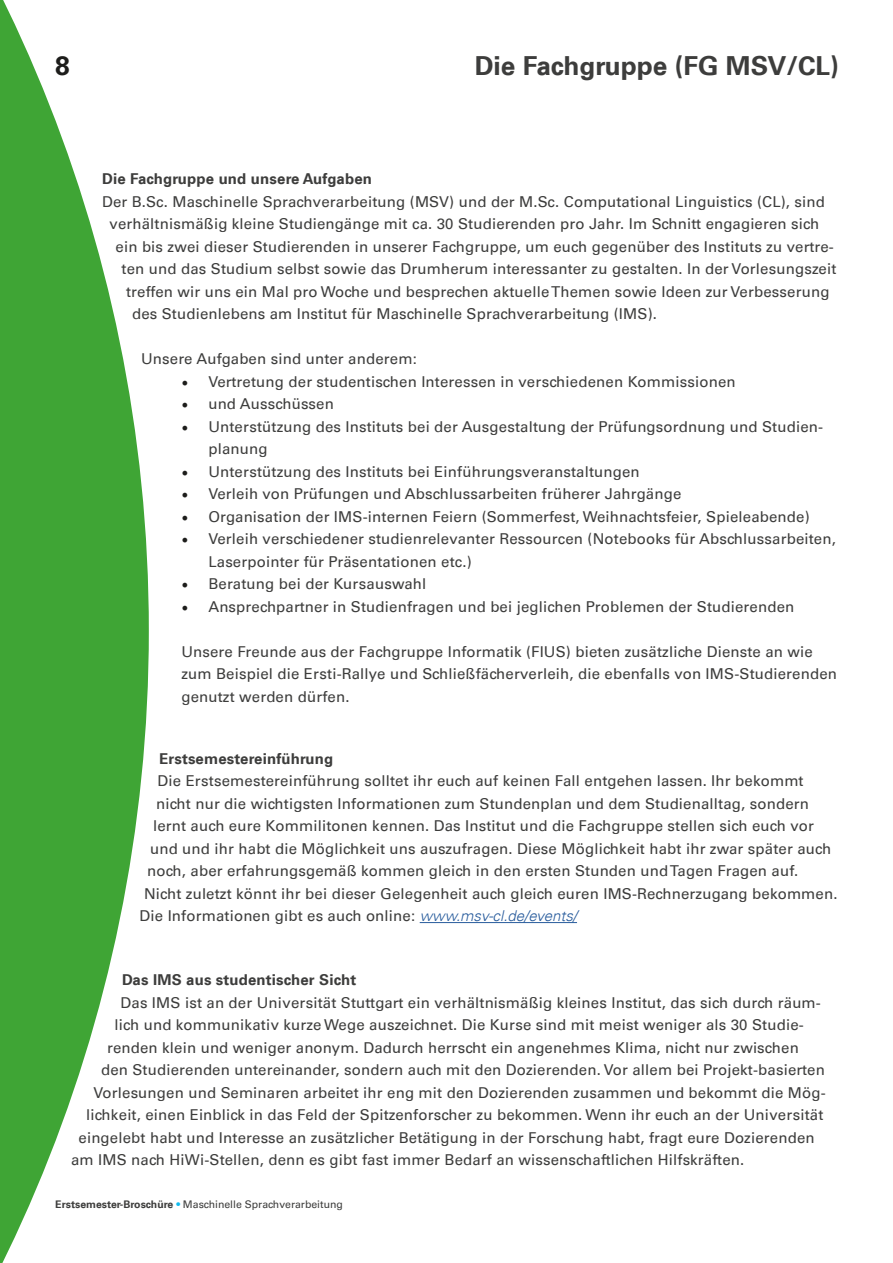
<style>
.page{position:relative;width:893px;height:1263px;background:#fff}
.page>*{position:absolute;margin:0;border:0;box-sizing:border-box;transform-origin:0 0}
.t1{font:26.25px "Universfor Uni S65 Bd";color:#3d3d3c}
.t2{font:26.25px "Universfor Uni S65 Bd";color:#1d1d1b}
.t3{font:15px/22.5px "Universfor Uni S55 Rm";letter-spacing:.01em;color:#3d3d3c}
.t4{font:15px "Universfor Uni S65 Bd";letter-spacing:.01em;color:#3d3d3c}
.t5{font:10.5px "Universfor Uni S55 Rm";color:#3d3d3c}
.s1{font-family:"Minion Pro";font-size:18px;color:#1d1d1b}
.s2{font-family:"Universfor Uni S45 Lt Obl";color:#275b9c}
.s3{font-family:"Universfor Uni S65 Bd"}
.s4{color:#10bbef}
</style>
<div class="page">
<svg style="left:0;top:0;width:149px;height:1263px;fill:#3fa535"></svg>
<hr style="left:420px;top:922px;width:157px;height:1px;background:#275b9c">
<h1 class="t2" style="left:55px;top:47px;width:16px">8</h1>
<h1 class="t1" style="left:475px;top:47px;width:366px">Die Fachgruppe (FG MSV/CL)</h1>
<p class="t4" style="left:102px;top:168px;width:271px">Die Fachgruppe und unsere Aufgaben</p>
<p class="t3" style="left:102px;top:190px;width:724px">Der B.Sc. Maschinelle Sprachverarbeitung (MSV) und der M.Sc. Computational Linguistics (CL), sind</p>
<p class="t3" style="left:110px;top:212px;width:711px">verhältnismäßig kleine Studiengänge mit ca. 30 Studierenden pro Jahr. Im Schnitt engagieren sich</p>
<p class="t3" style="left:116px;top:235px;width:720px">ein bis zwei dieser Studierenden in unserer Fachgruppe, um euch gegenüber des Instituts zu vertre-</p>
<p class="t3" style="left:122px;top:257px;width:716px">ten und das Studium selbst sowie das Drumherum interessanter zu gestalten. In der Vorlesungszeit</p>
<p class="t3" style="left:126px;top:280px;width:705px">treffen wir uns ein Mal pro Woche und besprechen aktuelle Themen sowie Ideen zur Verbesserung</p>
<p class="t3" style="left:132px;top:302px;width:526px">des Studienlebens am Institut für Maschinelle Sprachverarbeitung (IMS).</p>
<p class="t3" style="left:141px;top:347px;width:277px">Unsere Aufgaben sind unter anderem:</p>
<p class="t3" style="left:181px;top:370px;width:556px"><span class="s1">•</span> Vertretung der studentischen Interessen in verschiedenen Kommissionen</p>
<p class="t3" style="left:181px;top:392px;width:154px"><span class="s1">•</span> und Ausschüssen</p>
<p class="t3" style="left:208px;top:415px;width:616px;text-indent:-27px"><span class="s1">•</span> Unterstützung des Instituts bei der Ausgestaltung der Prüfungsordnung und Studien&shy;planung</p>
<p class="t3" style="left:181px;top:460px;width:460px"><span class="s1">•</span> Unterstützung des Instituts bei Einführungsveranstaltungen</p>
<p class="t3" style="left:181px;top:482px;width:501px"><span class="s1">•</span> Verleih von Prüfungen und Abschlussarbeiten früherer Jahrgänge</p>
<p class="t3" style="left:181px;top:505px;width:630px"><span class="s1">•</span> Organisation der IMS-internen Feiern (Sommerfest, Weihnachtsfeier, Spieleabende)</p>
<p class="t3" style="left:208px;top:527px;width:629px;text-indent:-27px"><span class="s1">•</span> Verleih verschiedener studienrelevanter Ressourcen (Notebooks für Abschlussarbeiten,<br>Laserpointer für Präsentationen etc.)</p>
<p class="t3" style="left:181px;top:572px;width:246px"><span class="s1">•</span> Beratung bei der Kursauswahl</p>
<p class="t3" style="left:181px;top:595px;width:614px"><span class="s1">•</span> Ansprechpartner in Studienfragen und bei jeglichen Problemen der Studierenden</p>
<p class="t3" style="left:181px;top:640px;width:657px">Unsere Freunde aus der Fachgruppe Informatik (FIUS) bieten zusätzliche Dienste an wie zum Beispiel die Ersti-Rallye und Schließfächerverleih, die ebenfalls von IMS-Studierenden genutzt werden dürfen.</p>
<p class="t4" style="left:159px;top:748px;width:176px">Erstsemestereinführung</p>
<p class="t3" style="left:158px;top:769px;width:648px">Die Erstsemestereinführung solltet ihr euch auf keinen Fall entgehen lassen. Ihr bekommt</p>
<p class="t3" style="left:156px;top:791px;width:654px">nicht nur die wichtigsten Informationen zum Stundenplan und dem Studienalltag, sondern</p>
<p class="t3" style="left:153px;top:814px;width:662px">lernt auch eure Kommilitonen kennen. Das Institut und die Fachgruppe stellen sich euch vor</p>
<p class="t3" style="left:150px;top:836px;width:683px">und und ihr habt die Möglichkeit uns auszufragen. Diese Möglichkeit habt ihr zwar später auch</p>
<p class="t3" style="left:147px;top:859px;width:653px">noch, aber erfahrungsgemäß kommen gleich in den ersten Stunden und Tagen Fragen auf.</p>
<p class="t3" style="left:144px;top:881px;width:695px">Nicht zuletzt könnt ihr bei dieser Gelegenheit auch gleich euren IMS-Rechnerzugang bekommen.</p>
<p class="t3" style="left:140px;top:904px;width:439px">Die Informationen gibt es auch online: <span class="s2">www.msv-cl.de/events/</span></p>
<p class="t4" style="left:122px;top:969px;width:236px">Das IMS aus studentischer Sicht</p>
<p class="t3" style="left:121px;top:990px;width:702px">Das IMS ist an der Universität Stuttgart ein verhältnismäßig kleines Institut, das sich durch räum-</p>
<p class="t3" style="left:115px;top:1013px;width:691px">lich und kommunikativ kurze Wege auszeichnet. Die Kurse sind mit meist weniger als 30 Studie-</p>
<p class="t3" style="left:107px;top:1035px;width:693px">renden klein und weniger anonym. Dadurch herrscht ein angenehmes Klima, nicht nur zwischen</p>
<p class="t3" style="left:101px;top:1058px;width:725px">den Studierenden untereinander, sondern auch mit den Dozierenden. Vor allem bei Projekt-basierten</p>
<p class="t3" style="left:94px;top:1080px;width:734px">Vorlesungen und Seminaren arbeitet ihr eng mit den Dozierenden zusammen und bekommt die Mög-</p>
<p class="t3" style="left:86px;top:1103px;width:739px">lichkeit, einen Einblick in das Feld der Spitzenforscher zu bekommen. Wenn ihr euch an der Universität</p>
<p class="t3" style="left:79px;top:1125px;width:738px">eingelebt habt und Interesse an zusätzlicher Betätigung in der Forschung habt, fragt eure Dozierenden</p>
<p class="t3" style="left:71px;top:1148px;width:675px">am IMS nach HiWi-Stellen, denn es gibt fast immer Bedarf an wissenschaftlichen Hilfskräften.</p>
<p class="t5" style="left:55px;top:1197px;width:289px"><span class="s3">Erstsemester-Broschüre</span> <span class="s4">•</span> Maschinelle Sprachverarbeitung</p>
</div>
